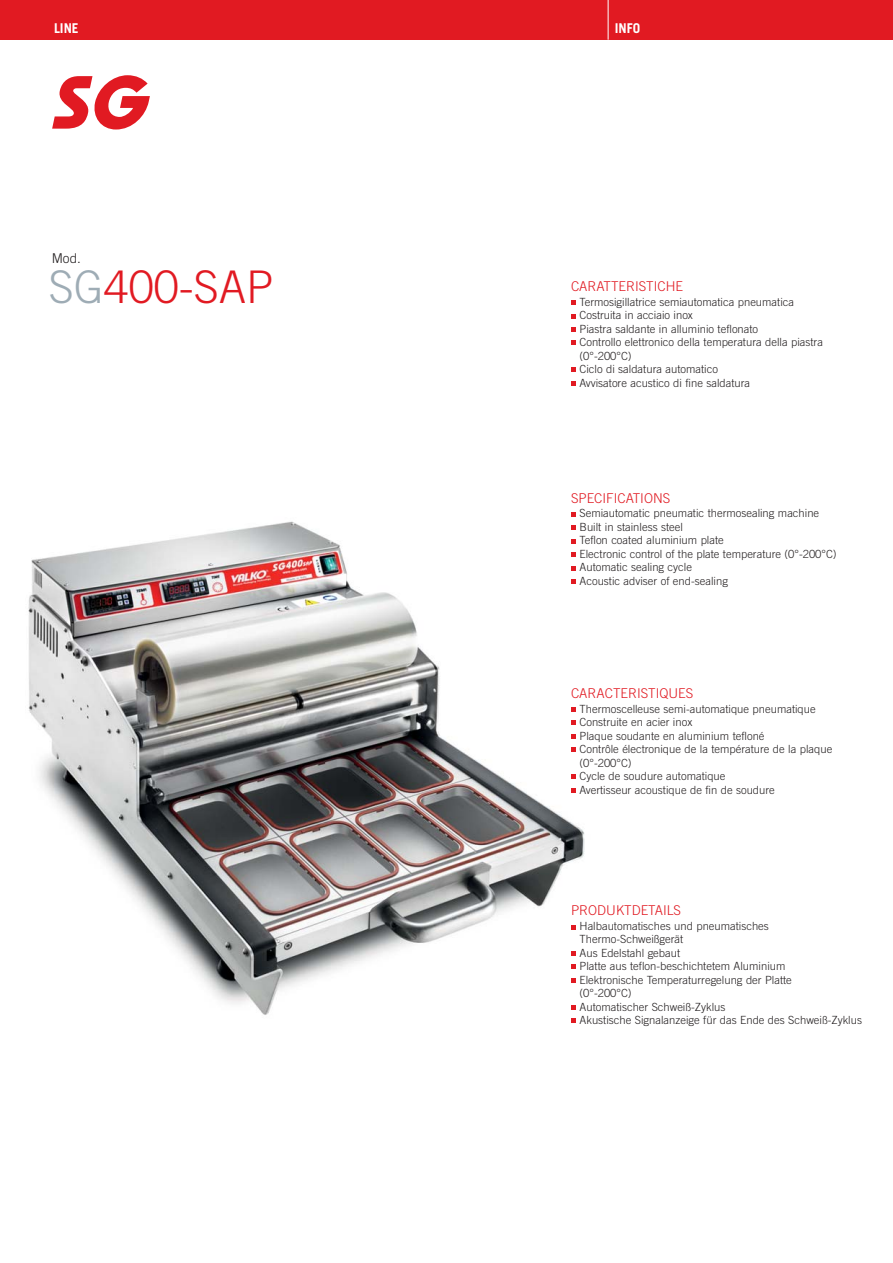
<style>
.page{position:relative;width:893px;height:1263px;background:#fff}
.page>*{position:absolute;margin:0;border:0;box-sizing:border-box;transform-origin:0 0}
.t1{font:italic 700 75px "Bauhaus";color:#e11a22}
.t2{font:300 45px "Trade Gothic LT Std";color:#e11a22}
.t3{font:300 13.5px "Trade Gothic LT Std";color:#e11a22}
.t4{font:700 13.5px "Trade Gothic LT Std";color:#fff}
.t5{font:300 13.5px "Trade Gothic LT Std";color:#231f20}
.t6{font:300 11.25px/13.5px "Trade Gothic LT Std";color:#231f20}
.s1{color:#9eacb5}
</style>
<div class="page">
<img style="left:28px;top:512px;width:557px;height:511px">
<svg style="left:571px;top:301px;width:4px;height:4px"></svg>
<svg style="left:571px;top:314px;width:4px;height:4px"></svg>
<svg style="left:571px;top:327px;width:4px;height:5px"></svg>
<svg style="left:571px;top:340px;width:4px;height:4px"></svg>
<svg style="left:571px;top:367px;width:4px;height:5px"></svg>
<svg style="left:571px;top:381px;width:4px;height:5px"></svg>
<svg style="left:571px;top:512px;width:4px;height:4px"></svg>
<svg style="left:571px;top:707px;width:4px;height:4px"></svg>
<svg style="left:571px;top:720px;width:4px;height:5px"></svg>
<svg style="left:571px;top:734px;width:4px;height:4px"></svg>
<svg style="left:571px;top:747px;width:4px;height:4px"></svg>
<svg style="left:571px;top:788px;width:4px;height:5px"></svg>
<svg style="left:571px;top:774px;width:4px;height:4px"></svg>
<svg style="left:571px;top:925px;width:4px;height:4px"></svg>
<svg style="left:571px;top:951px;width:4px;height:5px"></svg>
<svg style="left:571px;top:965px;width:4px;height:4px"></svg>
<svg style="left:571px;top:1006px;width:4px;height:4px"></svg>
<svg style="left:571px;top:1019px;width:4px;height:4px"></svg>
<svg style="left:571px;top:978px;width:4px;height:4px"></svg>
<svg style="left:571px;top:525px;width:4px;height:5px"></svg>
<svg style="left:571px;top:539px;width:4px;height:4px"></svg>
<svg style="left:571px;top:553px;width:4px;height:4px"></svg>
<svg style="left:571px;top:566px;width:4px;height:5px"></svg>
<svg style="left:571px;top:580px;width:4px;height:4px"></svg>
<div style="left:0;top:0;width:893px;height:39px;background:#e11a22"></div>
<hr style="left:608px;top:0;width:1px;height:40px;background:#fff">
<p class="t4" style="left:54px;top:20px;width:26px">LINE</p>
<p class="t4" style="left:615px;top:20px;width:27px">INFO</p>
<h1 class="t1" style="left:50px;top:76px;width:112px">SG</h1>
<p class="t5" style="left:52px;top:253px;width:31px">Mod.</p>
<h2 class="t2" style="left:49px;top:271px;width:227px"><span class="s1">SG</span>400-SAP</h2>
<p class="t3" style="left:571px;top:282px;width:114px">CARATTERISTICHE</p>
<p class="t6" style="left:579px;top:296px;width:245px">Termosigillatrice semiautomatica pneumatica Costruita in acciaio inox<br>Piastra saldante in alluminio teflonato<br>Controllo elettronico della temperatura della piastra (0°-200°C)<br>Ciclo di saldatura automatico<br>Avvisatore acustico di fine saldatura</p>
<p class="t3" style="left:571px;top:493px;width:101px">SPECIFICATIONS</p>
<p class="t6" style="left:579px;top:507px;width:259px">Semiautomatic pneumatic thermosealing machine Built in stainless steel<br>Teflon coated aluminium plate<br>Electronic control of the plate temperature (0°-200°C)<br>Automatic sealing cycle<br>Acoustic adviser of end-sealing</p>
<p class="t3" style="left:571px;top:688px;width:124px">CARACTERISTIQUES</p>
<p class="t6" style="left:579px;top:703px;width:254px">Thermoscelleuse semi-automatique pneumatique Construite en acier inox<br>Plaque soudante en aluminium tefloné<br>Contrôle électronique de la température de la plaque (0°-200°C)<br>Cycle de soudure automatique<br>Avertisseur acoustique de fin de soudure</p>
<p class="t3" style="left:571px;top:905px;width:112px">PRODUKTDETAILS</p>
<p class="t6" style="left:579px;top:920px;width:284px">Halbautomatisches und pneumatisches Thermo-Schweißgerät<br>Aus Edelstahl gebaut<br>Platte aus teflon-beschichtetem Aluminium<br>Elektronische Temperaturregelung der Platte<br>(0°-200°C)<br>Automatischer Schweiß-Zyklus<br>Akustische Signalanzeige für das Ende des Schweiß-Zyklus</p>
</div>
